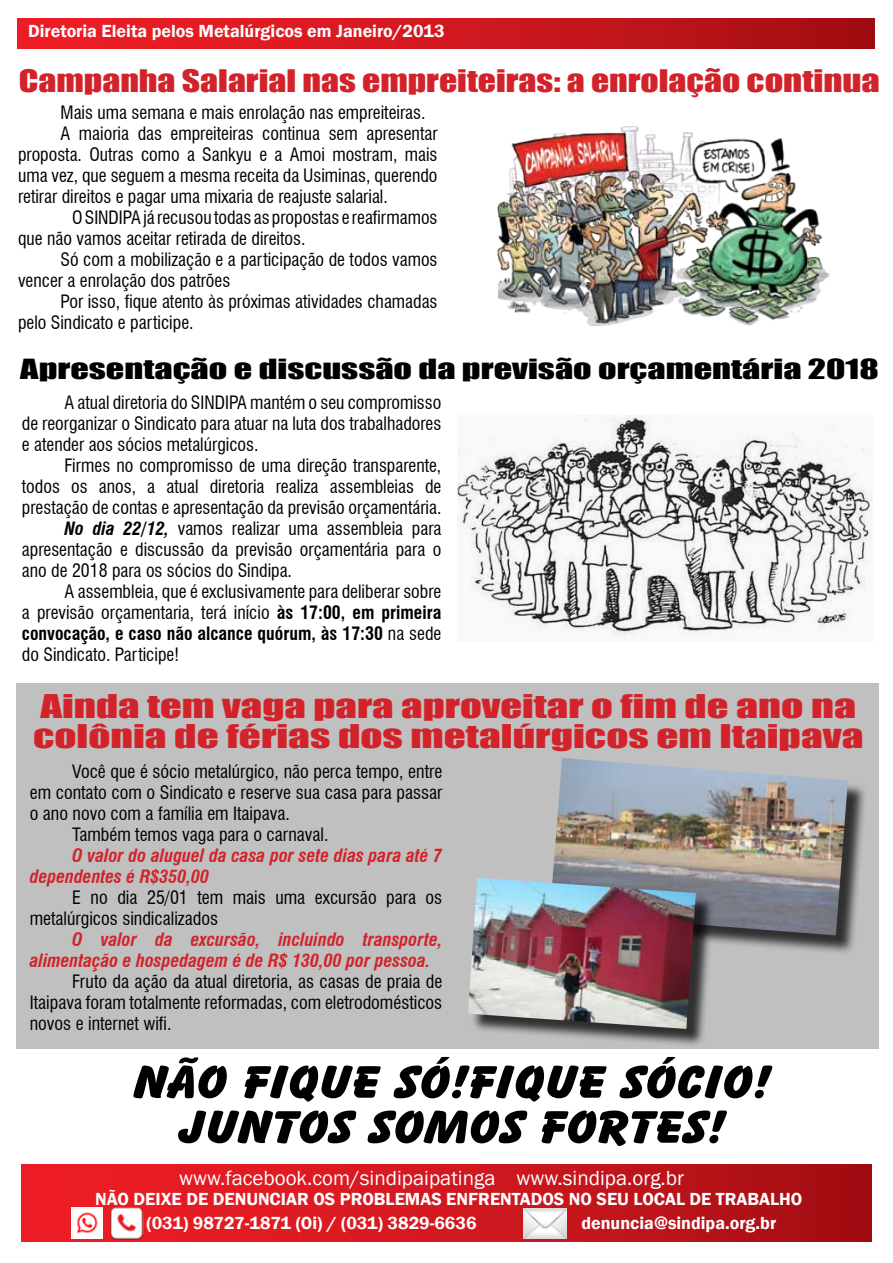
<style>
.page{position:relative;width:893px;height:1263px;background:#fff}
.page>*{position:absolute;margin:0;border:0;box-sizing:border-box;transform-origin:0 0}
.t1{font:800 46.65px/45px "Balloon BT";color:#000;text-align:center;scale:1.2 1}
.t2{font:30px/30px "Impact";color:#d2232a;scale:1.42 1}
.t3{font:28.5px "Impact";color:#d2232a;scale:1.25 1}
.t4{font:25.5px "Impact";color:#000;scale:1.42 1}
.t5{font:21px "Franklin Gothic";color:#fff}
.t6{font:condensed 18px/21px "Swiss 721 BT";color:#000;text-align:justify}
.t7{font:600 18px/24.3px "Franklin Gothic";color:#fff}
.t8{font:italic 700 condensed 18px/21px "Swiss 721 BT";color:#d2232a}
.t9{font:700 condensed 18px "Swiss 721 BT";color:#000}
.s1{font-weight:700;font-style:italic}
.s2{font-weight:700}
.s3{font-weight:400}
</style>
<div class="page">
<div style="left:16px;top:684px;width:863px;height:365px;background:#c0c0c0"></div>
<div style="left:21px;top:1164px;width:851px;height:78px;background:linear-gradient(to right,#f62129,#a60f14)"></div>
<img style="left:523px;top:1209px;width:43px;height:30px">
<img style="left:110px;top:1206px;width:34px;height:34px">
<img style="left:72px;top:1208px;width:30px;height:30px">
<div style="left:17px;top:18px;width:857px;height:31px;background:linear-gradient(to right,#f51f27,#a60f14)"></div>
<div style="left:553px;top:761px;width:315px;height:194px;background:#000;opacity:.75"></div>
<img style="left:552px;top:758px;width:296px;height:177px">
<div style="left:471px;top:880px;width:243px;height:167px;background:#000;opacity:.75"></div>
<img style="left:468px;top:878px;width:228px;height:151px">
<img style="left:496px;top:126px;width:334px;height:200px">
<img style="left:457px;top:415px;width:415px;height:221px">
<p class="t7" style="left:28px;top:19px;width:418px">Diretoria Eleita pelos Metalúrgicos em Janeiro/2013</p>
<h3 class="t3" style="left:19px;top:59px;width:690px">Campanha Salarial nas empreiteiras: a enrolação continua</h3>
<p class="t6" style="left:61px;top:102px;width:366px">Mais uma semana e mais enrolação nas empreiteiras.</p>
<p class="t6" style="left:61px;top:123px;width:378px">A maioria das empreiteiras continua sem apresentar</p>
<p class="t6" style="left:18px;top:144px;width:421px">proposta. Outras como a Sankyu e a Amoi mostram, mais</p>
<p class="t6" style="left:18px;top:165px;width:421px">uma vez, que seguem a mesma receita da Usiminas, querendo</p>
<p class="t6" style="left:18px;top:186px;width:371px">retirar direitos e pagar uma mixaria de reajuste salarial.</p>
<p class="t6" style="left:72px;top:207px;width:367px">O SINDIPA já recusou todas as propostas e reafirmamos</p>
<p class="t6" style="left:18px;top:228px;width:289px">que não vamos aceitar retirada de direitos.</p>
<p class="t6" style="left:61px;top:249px;width:378px">Só com a mobilização e a participação de todos vamos</p>
<p class="t6" style="left:18px;top:270px;width:214px">vencer a enrolação dos patrões</p>
<p class="t6" style="left:61px;top:291px;width:378px">Por isso, fique atento às próximas atividades chamadas</p>
<p class="t6" style="left:18px;top:312px;width:177px">pelo Sindicato e participe.</p>
<h3 class="t4" style="left:20px;top:350px;width:606px">Apresentação e discussão da previsão orçamentária 2018</h3>
<p class="t6" style="left:22px;top:392px;width:421px;text-indent:43px">A atual diretoria do SINDIPA mantém o seu compromisso de reorganizar o Sindicato para atuar na luta dos trabalhadores e atender aos sócios metalúrgicos.</p>
<p class="t6" style="left:64px;top:455px;width:378px">Firmes no compromisso de uma direção transparente,</p>
<p class="t6" style="left:22px;top:476px;width:421px">todos os anos, a atual diretoria realiza assembleias de</p>
<p class="t6" style="left:22px;top:497px;width:421px">prestação de contas e apresentação da previsão orçamentária.</p>
<p class="t6" style="left:64px;top:518px;width:378px"><span class="s1">No dia 22/12,</span> vamos realizar uma assembleia para</p>
<p class="t6" style="left:22px;top:539px;width:421px">apresentação e discussão da previsão orçamentária para o</p>
<p class="t6" style="left:22px;top:560px;width:272px">ano de 2018 para os sócios do Sindipa.</p>
<p class="t6" style="left:64px;top:581px;width:378px">A assembleia, que é exclusivamente para deliberar sobre</p>
<p class="t6" style="left:22px;top:602px;width:421px">a previsão orçamentaria, terá início <span class="s2">às 17:00, em primeira</span></p>
<p class="t9" style="left:22px;top:623px;width:421px">convocação, e caso não alcance quórum, às 17:30 <span class="s3">na sede</span></p>
<p class="t6" style="left:22px;top:644px;width:159px">do Sindicato. Participe!</p>
<h2 class="t2" style="left:33px;top:690px;width:586px">Ainda tem vaga para aproveitar o fim de ano na colônia de férias dos metalúrgicos em Itaipava</h2>
<p class="t6" style="left:72px;top:760px;width:371px">Você que é sócio metalúrgico, não perca tempo, entre</p>
<p class="t6" style="left:30px;top:782px;width:414px">em contato com o Sindicato e reserve sua casa para passar</p>
<p class="t6" style="left:30px;top:803px;width:262px">o ano novo com a família em Itaipava.</p>
<p class="t6" style="left:72px;top:824px;width:258px">Também temos vaga para o carnaval.</p>
<p class="t8" style="left:30px;top:845px;width:414px;text-indent:43px">O valor do aluguel da casa por sete dias para até 7 dependentes é R$350,00</p>
<p class="t6" style="left:30px;top:887px;width:414px;text-indent:43px">E no dia 25/01 tem mais uma excursão para os metalúrgicos sindicalizados</p>
<p class="t8" style="left:30px;top:929px;width:414px;text-indent:43px">O valor da excursão, incluindo transporte, alimentação e hospedagem é de R$ 130,00 por pessoa.</p>
<p class="t6" style="left:30px;top:971px;width:414px;text-indent:43px">Fruto da ação da atual diretoria, as casas de praia de Itaipava foram totalmente reformadas, com eletrodomésticos novos e internet wifi.</p>
<h1 class="t1" style="left:134px;top:1059px;width:533px">NÃO FIQUE SÓ!FIQUE SÓCIO!<br>JUNTOS SOMOS FORTES!</h1>
<p class="t5" style="left:179px;top:1165px;width:506px">www.facebook.com/sindipaipatinga www.sindipa.org.br</p>
<p class="t7" style="left:146px;top:1187px;width:657px;text-indent:-51px">NÃO DEIXE DE DENUNCIAR OS PROBLEMAS ENFRENTADOS NO SEU LOCAL DE TRABALHO (031) 98727-1871 (Oi) / (031) 3829-6636</p>
<p class="t7" style="left:581px;top:1211px;width:196px">denuncia@sindipa.org.br</p>
</div>
